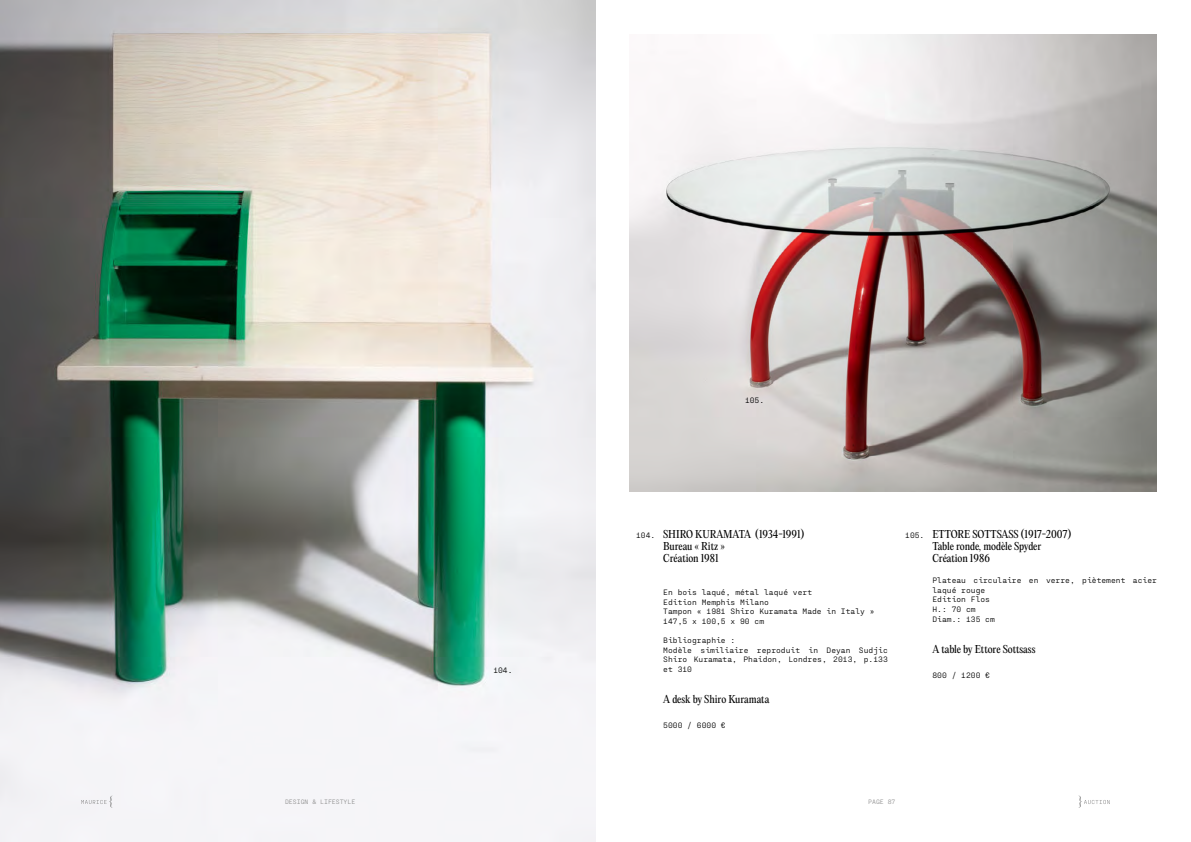
<style>
.page{position:relative;width:1191px;height:842px;background:#fff}
.page>*{position:absolute;margin:0;border:0;box-sizing:border-box;transform-origin:0 0}
.t1{font:10px/12px "PP Editorial New";letter-spacing:-.01em;color:#000}
.t2{font:8px/9.6px "PP Fraktion Mono";color:#000}
.t3{font:6.5px "PP Fraktion Mono";color:#909090}
</style>
<div class="page">
<img style="left:629px;top:34px;width:528px;height:457px">
<img style="left:0;top:0;width:595px;height:842px">
<svg style="left:81px;top:796px;width:31px;height:12px"></svg>
<svg style="left:1078px;top:796px;width:31px;height:12px"></svg>
<p class="t2" style="left:745px;top:395px;width:21px">105.</p>
<p class="t2" style="left:493px;top:664px;width:21px">104.</p>
<p class="t2" style="left:636px;top:529px;width:21px">104.</p>
<p class="t1" style="left:663px;top:528px;width:143px">SHIRO KURAMATA (1934-1991)<br>Bureau « Ritz »<br>Création 1981</p>
<p class="t2" style="left:663px;top:587px;width:213px">En bois laqué, métal laqué vert<br>Edition Memphis Milano<br>Tampon « 1981 Shiro Kuramata Made in Italy »<br>147,5 x 100,5 x 90 cm</p>
<p class="t2" style="left:663px;top:635px;width:226px">Bibliographie :<br>Modèle similiaire reproduit in Deyan Sudjic<br>Shiro Kuramata, Phaidon, Londres, 2013, p.133 et 310</p>
<p class="t1" style="left:663px;top:693px;width:108px">A desk by Shiro Kuramata</p>
<p class="t2" style="left:663px;top:720px;width:64px">5000 / 6000 €</p>
<p class="t2" style="left:905px;top:529px;width:21px">105.</p>
<p class="t1" style="left:932px;top:528px;width:140px">ETTORE SOTTSASS (1917-2007)<br>Table ronde, modèle Spyder<br>Création 1986</p>
<p class="t2" style="left:932px;top:575px;width:226px">Plateau circulaire en verre, piètement acier laqué rouge<br>Edition Flos<br>H.: 70 cm<br>Diam.: 135 cm</p>
<p class="t1" style="left:932px;top:643px;width:104px">A table by Ettore Sottsass</p>
<p class="t2" style="left:932px;top:670px;width:59px">800 / 1200 €</p>
<p class="t3" style="left:285px;top:797px;width:72px">DESIGN &amp; LIFESTYLE</p>
<p class="t3" style="left:868px;top:797px;width:29px">PAGE 87</p>
</div>
